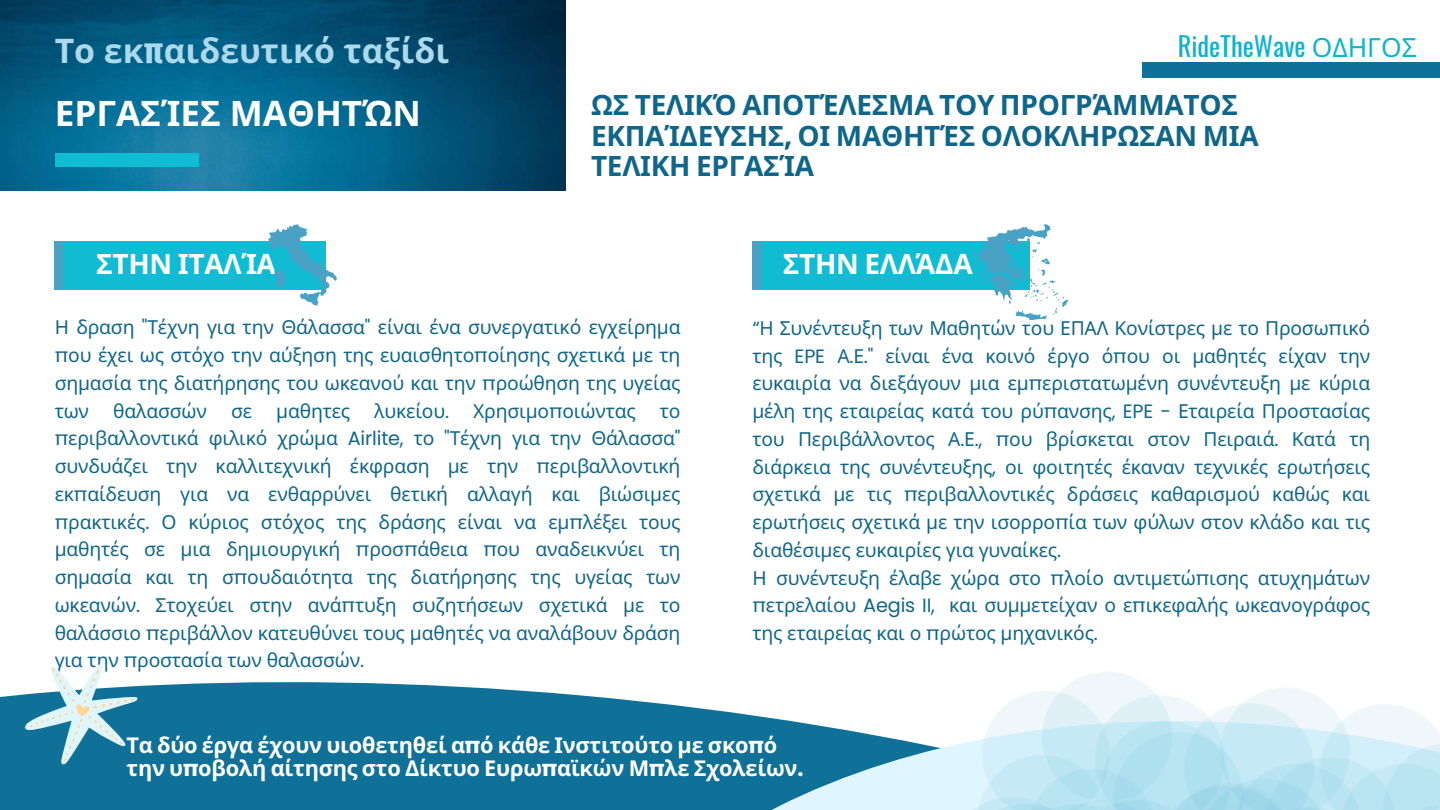
<style>
.page{position:relative;width:1440px;height:810px;background:#fff}
.page>*{position:absolute;margin:0;border:0;box-sizing:border-box;transform-origin:0 0}
.t1{font:700 35.1px "Noto Sans";color:#fff}
.t2{font:700 33.9px "Noto Sans";color:#acd9eb}
.t3{font:700 28px/30.8px "Noto Sans";letter-spacing:-.01em;color:#0f6689}
.t4{font:700 28px "Noto Sans";letter-spacing:-.01em;color:#fff}
.t5{font:26.4px "Oswald";color:#0fb4cb}
.t6{font:700 21.8px/23.2px "Noto Sans";letter-spacing:-.01em;color:#fff}
.t7{font:19.3px/27.8px "Noto Sans";letter-spacing:-.01em;color:#0f6689;text-align:justify}
.s1{font-family:"Oswald"}
.s2{font-family:"Noto Sans"}
.s3{font-family:"Poppins"}
</style>
<div class="page">
<div style="left:0;top:682px;width:528px;height:128px;background:#107198"></div>
<img style="left:0;top:0;width:566px;height:191px">
<svg style="left:528px;top:691px;width:357px;height:119px;fill:#107198"></svg>
<div style="left:55px;top:153px;width:143px;height:14px;background:#10bcd4"></div>
<div style="left:55px;top:241px;width:271px;height:48px;background:#10bcd4"></div>
<div style="left:752px;top:241px;width:278px;height:48px;background:#10bcd4"></div>
<div style="left:55px;top:241px;width:9px;height:48px;background:#49a2c3"></div>
<div style="left:752px;top:241px;width:9px;height:48px;background:#49a2c3"></div>
<div style="left:1142px;top:62px;width:298px;height:16px;background:#107198"></div>
<svg style="left:268px;top:224px;width:69px;height:82px"></svg>
<svg style="left:973px;top:224px;width:95px;height:98px"></svg>
<svg style="left:18px;top:664px;width:126px;height:115px"></svg>
<img style="left:885px;top:672px;width:555px;height:138px">
<h2 class="t2" style="left:55px;top:27px;width:396px">Το εκ<span class="s1">π</span>αιδευτικό ταξίδι</h2>
<h1 class="t1" style="left:55px;top:88px;width:368px">ΕΡΓΑΣΊΕΣ ΜΑΘΗΤΏΝ</h1>
<h3 class="t5" style="left:1178px;top:25px;width:241px">RideTheWave <span class="s2">ΟΔΗΓΟΣ</span></h3>
<h3 class="t3" style="left:591px;top:89px;width:669px">ΩΣ ΤΕΛΙΚΌ ΑΠΟΤΈΛΕΣΜΑ ΤΟΥ ΠΡΟΓΡΆΜΜΑΤΟΣ<br>ΕΚΠΑΊΔΕΥΣΗΣ<span class="s3">,</span> ΟΙ ΜΑΘΗΤΈΣ ΟΛΟΚΛΗΡΩΣΑΝ ΜΙΑ<br>ΤΕΛΙΚΗ ΕΡΓΑΣΊΑ</h3>
<h3 class="t4" style="left:96px;top:244px;width:181px">ΣΤΗΝ ΙΤΑΛΊΑ</h3>
<h3 class="t4" style="left:783px;top:244px;width:191px">ΣΤΗΝ ΕΛΛΆΔΑ</h3>
<p class="t7" style="left:55px;top:313px;width:627px">Η δραση <span class="s3">"</span>Τέχνη για την Θάλασσα<span class="s3">"</span> είναι ένα συνεργατικό εγχείρημα <span class="s3">π</span>ου έχει ως στόχο την αύξηση της ευαισθητο<span class="s3">π</span>οίησης σχετικά με τη σημασία της διατήρησης του ωκεανού και την <span class="s3">π</span>ροώθηση της υγείας των</p>
<p class="t7" style="left:113px;top:396px;width:95px">θαλασσών</p>
<p class="t7" style="left:231px;top:396px;width:23px">σε</p>
<p class="t7" style="left:276px;top:396px;width:75px">μαθητες</p>
<p class="t7" style="left:374px;top:396px;width:76px">λυκείου<span class="s3">.</span></p>
<p class="t7" style="left:473px;top:396px;width:164px">Χρησιμο<span class="s3">π</span>οιώντας</p>
<p class="t7" style="left:55px;top:396px;width:627px;text-indent:605px">το <span class="s3">π</span>εριβαλλοντικά φιλικό χρώμα <span class="s3">Airlite,</span> το <span class="s3">"</span>Τέχνη για την Θάλασσα<span class="s3">" </span>συνδυάζει την καλλιτεχνική έκφραση με την <span class="s3">π</span>εριβαλλοντική εκ<span class="s3">π</span>αίδευση για να ενθαρρύνει θετική αλλαγή και βιώσιμες <span class="s3">π</span>ρακτικές<span class="s3">.</span> Ο κύριος στόχος της δράσης είναι να εμ<span class="s3">π</span>λέξει τους μαθητές σε μια δημιουργική <span class="s3">π</span>ροσ<span class="s3">π</span>άθεια <span class="s3">π</span>ου αναδεικνύει τη σημασία και τη σ<span class="s3">π</span>ουδαιότητα της διατήρησης της υγείας των ωκεανών<span class="s3">.</span> Στοχεύει στην ανά<span class="s3">π</span>τυξη συζητήσεων σχετικά με το θαλάσσιο <span class="s3">π</span>εριβάλλον κατευθύνει τους μαθητές να αναλάβουν δράση για την <span class="s3">π</span>ροστασία των θαλασσών<span class="s3">.</span></p>
<p class="t7" style="left:752px;top:313px;width:619px;text-align:left"><span class="s3">“</span>Η Συνέντευξη των Μαθητών του ΕΠΑΛ Κονίστρες με το Προσω<span class="s3">π</span>ικό της <span class="s3">EPE</span> Α<span class="s3">.</span>Ε<span class="s3">."</span> είναι ένα κοινό έργο ό<span class="s3">π</span>ου οι μαθητές είχαν την ευκαιρία να διεξάγουν μια εμ<span class="s3">π</span>εριστατωμένη συνέντευξη με κύρια μέλη της εταιρείας κατά του ρύ<span class="s3">π</span>ανσης<span class="s3">, EPE -</span> Εταιρεία Προστασίας του Περιβάλλοντος Α<span class="s3">.</span>Ε<span class="s3">., π</span>ου βρίσκεται στον Πειραιά<span class="s3">.</span> Κατά τη διάρκεια της συνέντευξης<span class="s3">,</span> οι φοιτητές έκαναν τεχνικές ερωτήσεις σχετικά με τις <span class="s3">π</span>εριβαλλοντικές δράσεις καθαρισμού καθώς και ερωτήσεις σχετικά με την ισορρο<span class="s3">π</span>ία των φύλων στον κλάδο και τις διαθέσιμες ευκαιρίες για γυναίκες<span class="s3">.<br></span>Η συνέντευξη έλαβε χώρα στο <span class="s3">π</span>λοίο αντιμετώ<span class="s3">π</span>ισης ατυχημάτων <span class="s3">π</span>ετρελαίου <span class="s3">Aegis II,</span> και συμμετείχαν ο ε<span class="s3">π</span>ικεφαλής ωκεανογράφος της εταιρείας και ο <span class="s3">π</span>ρώτος μηχανικός<span class="s3">.</span></p>
<p class="t6" style="left:127px;top:733px;width:679px">Τα δύο έργα έχουν υιοθετηθεί α<span class="s3">π</span>ό κάθε Ινστιτούτο με σκο<span class="s3">π</span>ό την υ<span class="s3">π</span>οβολή αίτησης στο Δίκτυο Ευρω<span class="s3">π</span>αϊκών Μ<span class="s3">π</span>λε Σχολείων<span class="s3">.</span></p>
</div>
